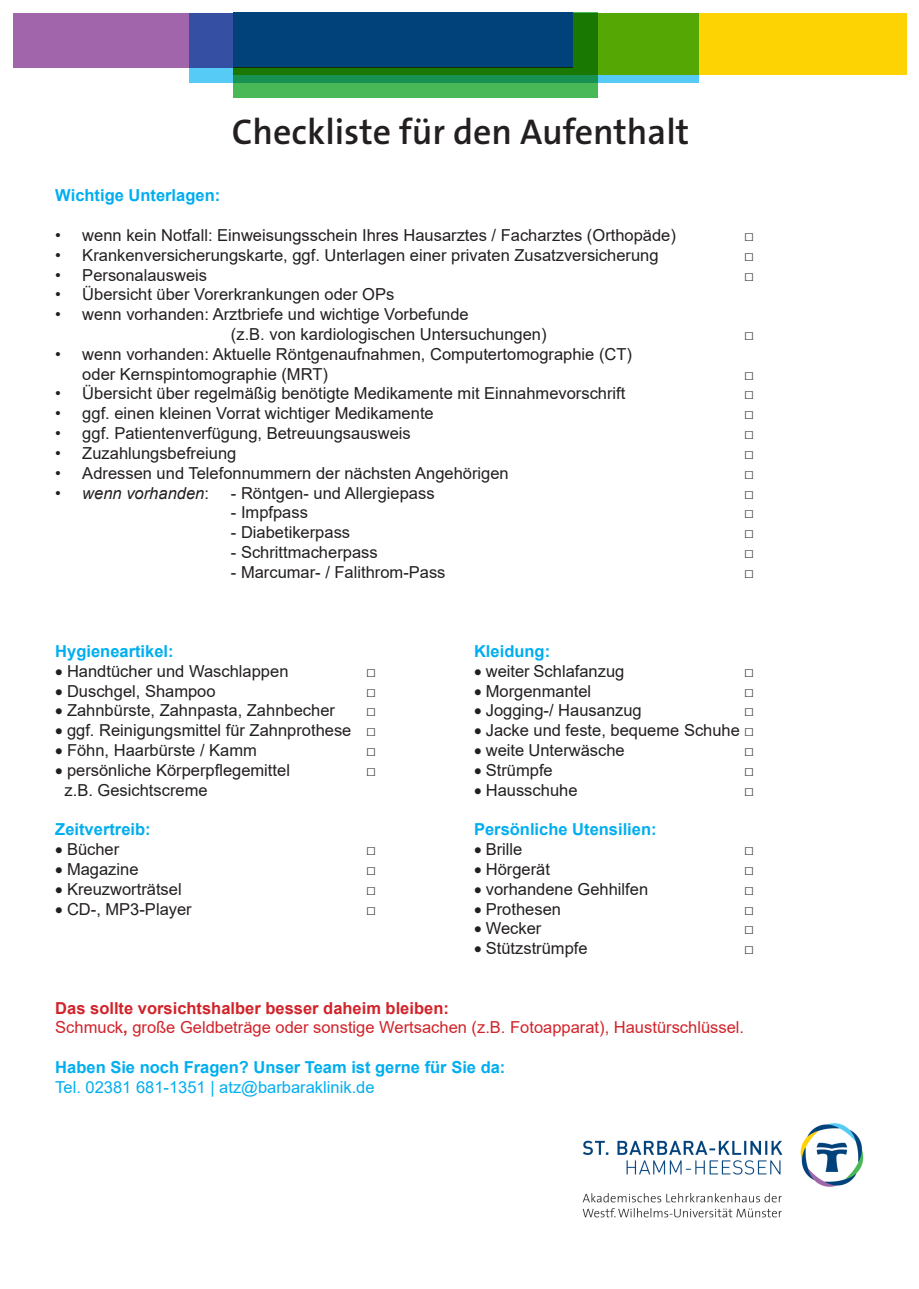
<style>
.page{position:relative;width:919px;height:1289px;background:#fff}
.page>*{position:absolute;margin:0;border:0;box-sizing:border-box;transform-origin:0 0}
.t1{font:600 36px "The Sans B W6";color:#231f20}
.t2{font:16.5px/19.8px "Arial";color:#231f20}
.t3{font:700 16.5px "Arial";color:#00aeef}
.t4{font:16.5px "Arial";color:#d1232a}
.t5{font:700 16.5px "Arial";color:#d1232a}
.t6{font:16.5px "Arial";color:#00aeef}
.t7{font:italic 16.5px "Arial";color:#231f20}
.s1{font-style:normal}
.s2{font-weight:700}
</style>
<div class="page">
<div style="left:189px;top:13px;width:509px;height:69px;background:#56cbf5"></div>
<svg style="left:598px;top:13px;width:308px;height:62px;background:#c4c403"></svg>
<svg style="left:233px;top:13px;width:365px;height:85px;background:#2d9a3a"></svg>
<svg style="left:13px;top:14px;width:559px;height:54px;background:#875fa3"></svg>
<div style="left:233px;top:13px;width:339px;height:54px;background:#004279"></div>
<img style="left:582px;top:1123px;width:282px;height:95px">
<p class="t1" style="left:232px;top:108px;width:459px">Checkliste für den Aufenthalt</p>
<p class="t3" style="left:55px;top:184px;width:166px">Wichtige Unterlagen:</p>
<p class="t2" style="left:55px;top:225px;width:622px">• wenn kein Notfall: Einweisungsschein Ihres Hausarztes / Facharztes (Orthopäde)</p>
<p class="t2" style="left:744px;top:225px;width:11px">□</p>
<p class="t2" style="left:55px;top:245px;width:604px">• Krankenversicherungskarte, ggf. Unterlagen einer privaten Zusatzversicherung</p>
<p class="t2" style="left:744px;top:245px;width:11px">□</p>
<p class="t2" style="left:55px;top:265px;width:153px">• Personalausweis</p>
<p class="t2" style="left:744px;top:265px;width:11px">□</p>
<p class="t2" style="left:55px;top:284px;width:340px">• Übersicht über Vorerkrankungen oder OPs</p>
<p class="t2" style="left:231px;top:304px;width:317px;text-indent:-176px">• wenn vorhanden: Arztbriefe und wichtige Vorbefunde<br>(z.B. von kardiologischen Untersuchungen)</p>
<p class="t2" style="left:744px;top:324px;width:11px">□</p>
<p class="t2" style="left:82px;top:344px;width:551px;text-indent:-27px">• wenn vorhanden: Aktuelle Röntgenaufnahmen, Computertomographie (CT) oder Kernspintomographie (MRT)</p>
<p class="t2" style="left:744px;top:364px;width:11px">□</p>
<p class="t2" style="left:55px;top:383px;width:571px">• Übersicht über regelmäßig benötigte Medikamente mit Einnahmevorschrift</p>
<p class="t2" style="left:744px;top:383px;width:11px">□</p>
<p class="t2" style="left:55px;top:403px;width:380px">• ggf. einen kleinen Vorrat wichtiger Medikamente</p>
<p class="t2" style="left:744px;top:403px;width:11px">□</p>
<p class="t2" style="left:55px;top:423px;width:357px">• ggf. Patientenverfügung, Betreuungsausweis</p>
<p class="t2" style="left:744px;top:423px;width:11px">□</p>
<p class="t2" style="left:55px;top:443px;width:183px">• Zuzahlungsbefreiung</p>
<p class="t2" style="left:744px;top:443px;width:11px">□</p>
<p class="t2" style="left:55px;top:463px;width:455px">• Adressen und Telefonnummern der nächsten Angehörigen</p>
<p class="t2" style="left:744px;top:463px;width:11px">□</p>
<p class="t7" style="left:55px;top:482px;width:155px"><span class="s1">•</span> wenn vorhanden<span class="s1">:</span></p>
<p class="t2" style="left:231px;top:482px;width:205px">- Röntgen- und Allergiepass</p>
<p class="t2" style="left:744px;top:482px;width:11px">□</p>
<p class="t2" style="left:231px;top:502px;width:79px">- Impfpass</p>
<p class="t2" style="left:744px;top:502px;width:11px">□</p>
<p class="t2" style="left:231px;top:522px;width:121px">- Diabetikerpass</p>
<p class="t2" style="left:744px;top:522px;width:11px">□</p>
<p class="t2" style="left:231px;top:542px;width:148px">- Schrittmacherpass</p>
<p class="t2" style="left:744px;top:542px;width:11px">□</p>
<p class="t2" style="left:231px;top:562px;width:216px">- Marcumar- / Falithrom-Pass</p>
<p class="t2" style="left:744px;top:562px;width:11px">□</p>
<p class="t3" style="left:55px;top:639px;width:120px">Hygieneartikel:</p>
<p class="t3" style="left:474px;top:639px;width:78px">Kleidung:</p>
<p class="t2" style="left:55px;top:661px;width:235px">• Handtücher und Waschlappen</p>
<p class="t2" style="left:366px;top:661px;width:11px">□</p>
<p class="t2" style="left:474px;top:661px;width:152px">• weiter Schlafanzug</p>
<p class="t2" style="left:744px;top:661px;width:11px">□</p>
<p class="t2" style="left:55px;top:680px;width:162px">• Duschgel, Shampoo</p>
<p class="t2" style="left:366px;top:680px;width:11px">□</p>
<p class="t2" style="left:474px;top:680px;width:119px">• Morgenmantel</p>
<p class="t2" style="left:744px;top:680px;width:11px">□</p>
<p class="t2" style="left:55px;top:700px;width:281px">• Zahnbürste, Zahnpasta, Zahnbecher</p>
<p class="t2" style="left:366px;top:700px;width:11px">□</p>
<p class="t2" style="left:474px;top:700px;width:169px">• Jogging-/ Hausanzug</p>
<p class="t2" style="left:744px;top:700px;width:11px">□</p>
<p class="t2" style="left:55px;top:720px;width:322px">• ggf. Reinigungsmittel für Zahnprothese □</p>
<p class="t2" style="left:474px;top:720px;width:281px">• Jacke und feste, bequeme Schuhe □</p>
<p class="t2" style="left:55px;top:740px;width:203px">• Föhn, Haarbürste / Kamm</p>
<p class="t2" style="left:366px;top:740px;width:11px">□</p>
<p class="t2" style="left:474px;top:740px;width:152px">• weite Unterwäsche</p>
<p class="t2" style="left:744px;top:740px;width:11px">□</p>
<p class="t2" style="left:55px;top:760px;width:236px">• persönliche Körperpflegemittel</p>
<p class="t2" style="left:366px;top:760px;width:11px">□</p>
<p class="t2" style="left:474px;top:760px;width:80px">• Strümpfe</p>
<p class="t2" style="left:744px;top:760px;width:11px">□</p>
<p class="t2" style="left:64px;top:779px;width:145px">z.B. Gesichtscreme</p>
<p class="t2" style="left:474px;top:779px;width:105px">• Hausschuhe</p>
<p class="t2" style="left:744px;top:779px;width:11px">□</p>
<p class="t3" style="left:55px;top:817px;width:97px">Zeitvertreib:</p>
<p class="t3" style="left:474px;top:817px;width:184px">Persönliche Utensilien:</p>
<p class="t2" style="left:55px;top:839px;width:65px">• Bücher</p>
<p class="t2" style="left:366px;top:839px;width:11px">□</p>
<p class="t2" style="left:474px;top:839px;width:50px">• Brille</p>
<p class="t2" style="left:744px;top:839px;width:11px">□</p>
<p class="t2" style="left:55px;top:859px;width:85px">• Magazine</p>
<p class="t2" style="left:366px;top:859px;width:11px">□</p>
<p class="t2" style="left:474px;top:859px;width:77px">• Hörgerät</p>
<p class="t2" style="left:744px;top:859px;width:11px">□</p>
<p class="t2" style="left:55px;top:878px;width:128px">• Kreuzworträtsel</p>
<p class="t2" style="left:366px;top:878px;width:11px">□</p>
<p class="t2" style="left:474px;top:878px;width:176px">• vorhandene Gehhilfen</p>
<p class="t2" style="left:744px;top:878px;width:11px">□</p>
<p class="t2" style="left:55px;top:898px;width:138px">• CD-, MP3-Player</p>
<p class="t2" style="left:366px;top:898px;width:11px">□</p>
<p class="t2" style="left:474px;top:898px;width:88px">• Prothesen</p>
<p class="t2" style="left:744px;top:898px;width:11px">□</p>
<p class="t2" style="left:474px;top:918px;width:69px">• Wecker</p>
<p class="t2" style="left:744px;top:918px;width:11px">□</p>
<p class="t2" style="left:474px;top:938px;width:115px">• Stützstrümpfe</p>
<p class="t2" style="left:744px;top:938px;width:11px">□</p>
<p class="t5" style="left:55px;top:996px;width:395px">Das sollte vorsichtshalber besser daheim bleiben:</p>
<p class="t4" style="left:55px;top:1016px;width:690px">Schmuck<span class="s2">,</span> große Geldbeträge oder sonstige Wertsachen (z.B. Fotoapparat), Haustürschlüssel.</p>
<p class="t3" style="left:55px;top:1055px;width:451px">Haben Sie noch Fragen? Unser Team ist gerne für Sie da:</p>
<p class="t6" style="left:55px;top:1075px;width:321px">Tel. 02381 681-1351 | atz@barbaraklinik.de</p>
</div>
